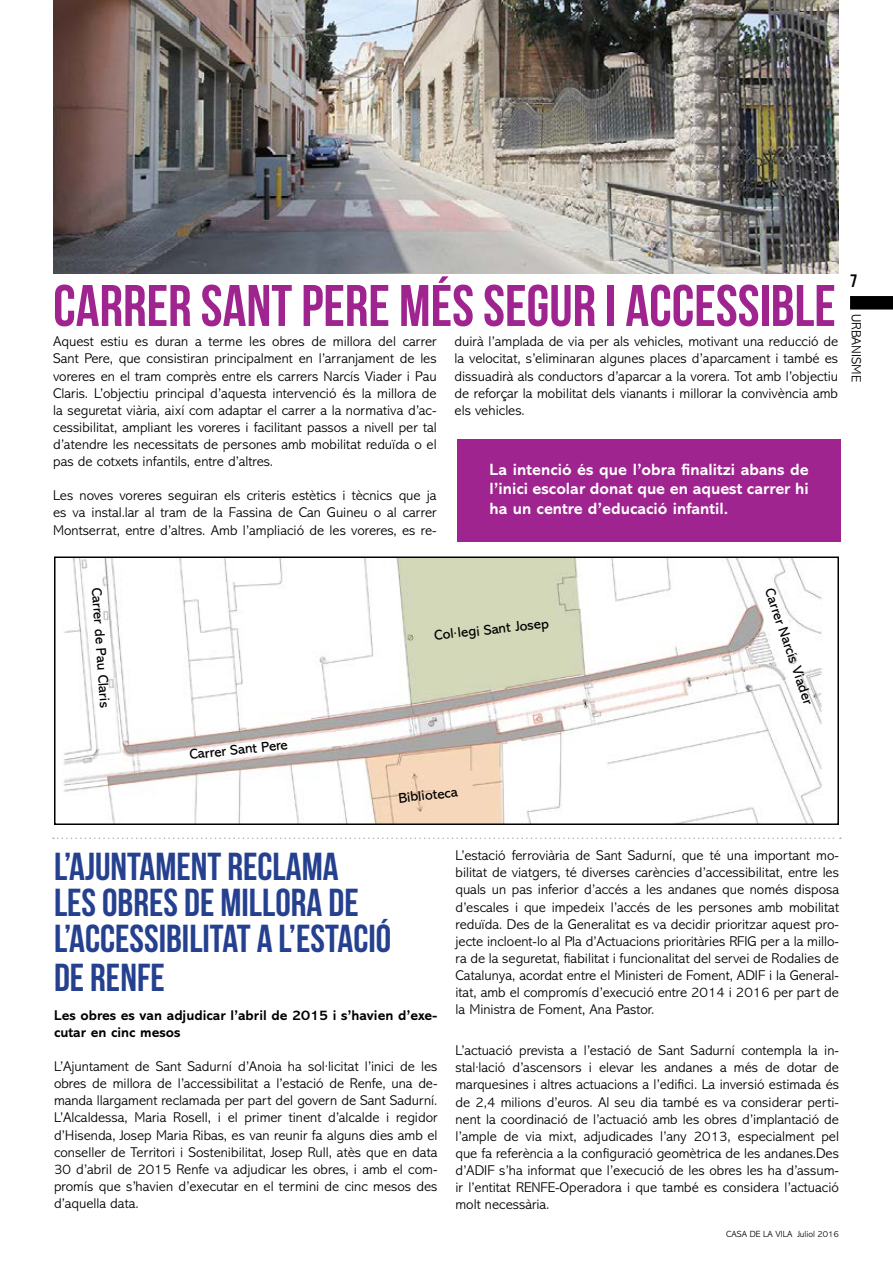
<style>
.page{position:relative;width:893px;height:1263px;background:#fff}
.page>*{position:absolute;margin:0;border:0;box-sizing:border-box;transform-origin:0 0}
.t1{font:58.5px "Bebas Neue";color:#9f248f}
.t2{font:39px/36px "Bebas Neue";color:#25408f}
.t3{font:18px "Bebas Neue";color:#000}
.t4{font:700 16.5px/19.8px "Abadi MT Std";color:#fff;text-align:justify}
.t5{font:300 14.25px/17.1px "Abadi MT Std";color:#000;text-align:justify}
.t6{font:14.25px "Abadi MT Std";color:#000}
.t7{font:700 14.25px/17.1px "Abadi MT Std";color:#000}
.t8{font:300 13.5px "Abadi MT Std";color:#000}
.t9{font:300 9px "Abadi MT Std";color:#000}
</style>
<div class="page">
<div style="left:850px;top:296px;width:43px;height:13px;background:#000"></div>
<img style="left:53px;top:0;width:786px;height:273px">
<div style="left:457px;top:440px;width:384px;height:102px;background:#9f248f"></div>
<img style="left:63px;top:559px;width:759px;height:263px">
<div style="left:54px;top:556px;width:785px;height:269px;border:2px solid #000"></div>
<svg style="left:53px;top:837px;width:788px;height:2px"></svg>
<h1 class="t1" style="left:53px;top:274px;width:784px">CARRER SANT PERE MÉS SEGUR I ACCESSIBLE</h1>
<p class="t5" style="left:53px;top:333px;width:385px">Aquest estiu es duran a terme les obres de millora del carrer Sant Pere, que consistiran principalment en l’arranjament de les voreres en el tram comprès entre els carrers Narcís Viader i Pau Claris. L’objectiu principal d’aquesta intervenció és la millora de la seguretat viària, així com adaptar el carrer a la normativa d’ac&shy;cessibilitat, ampliant les voreres i facilitant passos a nivell per tal d’atendre les necessitats de persones amb mobilitat reduïda o el pas de cotxets infantils, entre d’altres.</p>
<p class="t5" style="left:53px;top:487px;width:385px">Les noves voreres seguiran els criteris estètics i tècnics que ja es va instal.lar al tram de la Fassina de Can Guineu o al carrer Montserrat, entre d’altres. Amb l’ampliació de les voreres, es re-</p>
<p class="t5" style="left:455px;top:333px;width:385px">duirà l’amplada de via per als vehicles, motivant una reducció de la velocitat, s’eliminaran algunes places d’aparcament i també es dissuadirà als conductors d’aparcar a la vorera. Tot amb l’objectiu de reforçar la mobilitat dels vianants i millorar la convivència amb els vehicles.</p>
<p class="t4" style="left:489px;top:459px;width:321px">La intenció és que l’obra finalitzi abans de l’inici escolar donat que en aquest carrer hi ha un centre d’educació infantil.</p>
<p class="t3" style="left:850px;top:271px;width:9px">7</p>
<p class="t8" style="left:864px;top:314px;width:69px;rotate:90deg">URBANISME</p>
<p class="t6" style="left:105px;top:587px;width:122px;rotate:86deg">Carrer de Pau Claris</p>
<p class="t6" style="left:777px;top:586px;width:123px;rotate:71deg">Carrer Narcís Viader</p>
<p class="t6" style="left:189px;top:746px;width:100px;rotate:-6deg">Carrer Sant Pere</p>
<p class="t6" style="left:433px;top:627px;width:117px;rotate:-6deg">Col·legi Sant Josep</p>
<p class="t6" style="left:398px;top:790px;width:61px;rotate:-6deg">Biblioteca</p>
<h2 class="t2" style="left:54px;top:848px;width:339px">L’AJUNTAMENT RECLAMA<br>LES OBRES DE MILLORA DE<br>L’ACCESSIBILITAT A L’ESTACIÓ</h2>
<h2 class="t2" style="left:54px;top:959px;width:112px">DE RENFE</h2>
<p class="t7" style="left:54px;top:1007px;width:385px">Les obres es van adjudicar l’abril de 2015 i s’havien d’exe&shy;cutar en cinc mesos</p>
<p class="t5" style="left:54px;top:1058px;width:385px">L’Ajuntament de Sant Sadurní d’Anoia ha sol·licitat l’inici de les obres de millora de l’accessibilitat a l’estació de Renfe, una de&shy;manda llargament reclamada per part del govern de Sant Sadurní.<br>L’Alcaldessa, Maria Rosell, i el primer tinent d’alcalde i regidor d’Hisenda, Josep Maria Ribas, es van reunir fa alguns dies amb el conseller de Territori i Sostenibilitat, Josep Rull, atès que en data 30 d’abril de 2015 Renfe va adjudicar les obres, i amb el com&shy;promís que s’havien d’executar en el termini de cinc mesos des d’aquella data.</p>
<p class="t5" style="left:455px;top:847px;width:385px">L’estació ferroviària de Sant Sadurní, que té una important mo&shy;bilitat de viatgers, té diverses carències d’accessibilitat, entre les quals un pas inferior d’accés a les andanes que només disposa d’escales i que impedeix l’accés de les persones amb mobilitat reduïda. Des de la Generalitat es va decidir prioritzar aquest pro&shy;jecte incloent-lo al Pla d’Actuacions prioritàries RFIG per a la millo&shy;ra de la seguretat, fiabilitat i funcionalitat del servei de Rodalies de Catalunya, acordat entre el Ministeri de Foment, ADIF i la General&shy;itat, amb el compromís d’execució entre 2014 i 2016 per part de la Ministra de Foment, Ana Pastor.</p>
<p class="t5" style="left:455px;top:1042px;width:385px">L’actuació prevista a l’estació de Sant Sadurní contempla la in&shy;stal·lació d’ascensors i elevar les andanes a més de dotar de marquesines i altres actuacions a l’edifici. La inversió estimada és de 2,4 milions d’euros. Al seu dia també es va considerar perti&shy;nent la coordinació de l’actuació amb les obres d’implantació de l’ample de via mixt, adjudicades l’any 2013, especialment pel que fa referència a la configuració geomètrica de les andanes.Des d’ADIF s’ha informat que l’execució de les obres les ha d’assum&shy;ir l’entitat RENFE-Operadora i que també es considera l’actuació molt necessària.</p>
<p class="t9" style="left:726px;top:1229px;width:114px">CASA DE LA VILA Juliol 2016</p>
</div>
